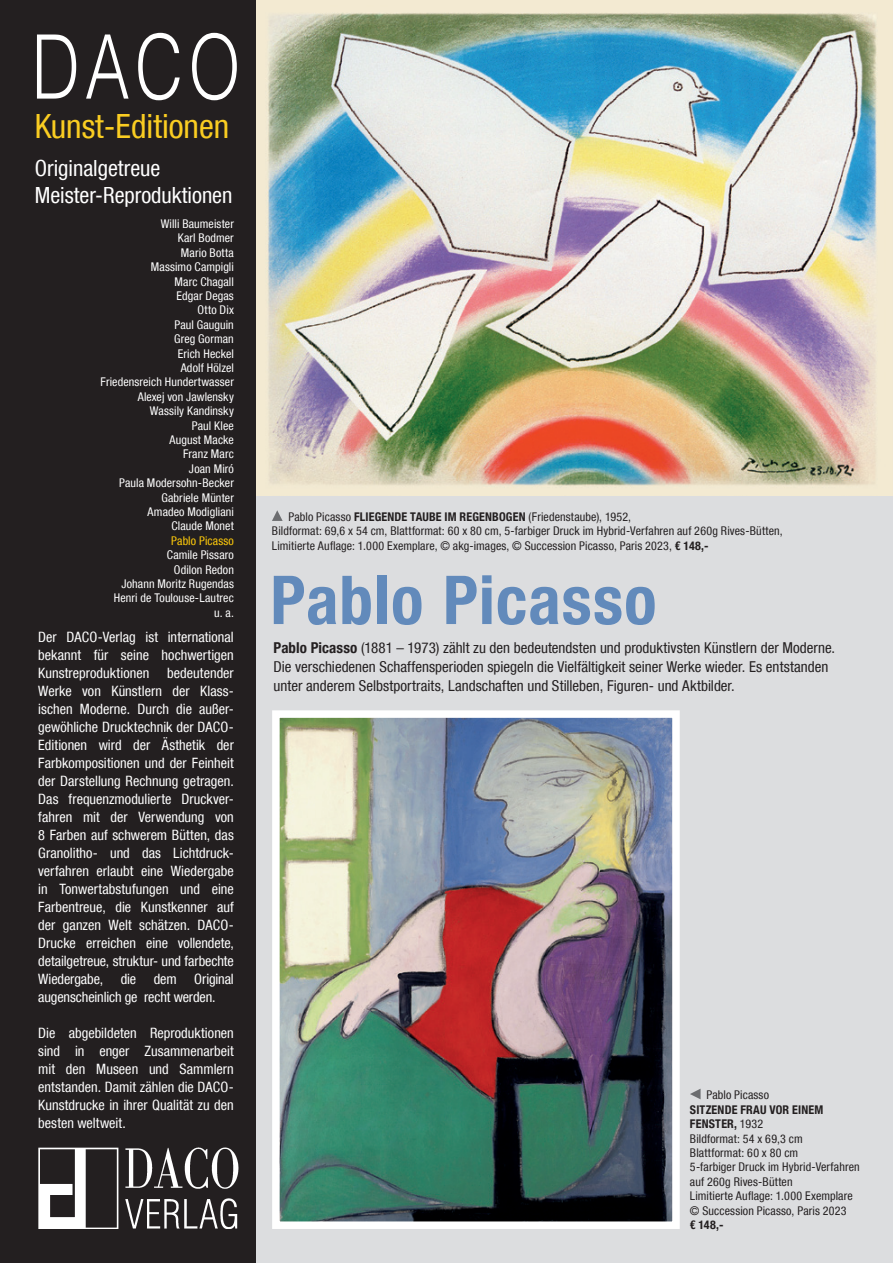
<style>
.page{position:relative;width:893px;height:1263px;background:#fff}
.page>*{position:absolute;margin:0;border:0;box-sizing:border-box;transform-origin:0 0}
.t1{font:300 88.95px "Helvetica";color:#fff;scale:.75 1}
.t2{font:700 condensed 67.5px "Helvetica Neue LT Com";letter-spacing:.015em;color:#628abb}
.t3{font:condensed 33.45px "Helvetica Neue LT Com";color:#facd22}
.t4{font:condensed 22.2px/26.7px "Helvetica Neue LT Com";color:#fff}
.t5{font:condensed 15px/18.8px "Helvetica Neue LT Com";color:#231f20}
.t6{font:condensed 14.25px/18px "Helvetica Neue LT Com";color:#fff;text-align:justify}
.t7{font:condensed 12px/14.4px "Helvetica Neue LT Com";letter-spacing:.01em;color:#231f20}
.t8{font:condensed 12px/14.4px "Helvetica Neue LT Com";letter-spacing:.01em;color:#fff;text-align:right}
.t9{font:condensed 12px "Helvetica Neue LT Com";letter-spacing:.015em;color:#feca0a}
.t10{font:700 condensed 12px "Helvetica Neue LT Com";color:#231f20}
.s1{font-weight:700}
</style>
<div class="page">
<div style="left:256px;top:0;width:637px;height:1263px;background:#dcdddf"></div>
<img style="left:255px;top:0;width:638px;height:496px">
<div style="left:0;top:0;width:255px;height:1263px;background:#231f20"></div>
<img style="left:38px;top:1147px;width:200px;height:82px">
<svg style="left:690px;top:1089px;width:11px;height:10px"></svg>
<svg style="left:272px;top:510px;width:11px;height:11px"></svg>
<img style="left:272px;top:710px;width:408px;height:519px">
<h1 class="t1" style="left:32px;top:-9px;width:280px">DACO</h1>
<h3 class="t3" style="left:35px;top:107px;width:196px">Kunst-Editionen</h3>
<h3 class="t4" style="left:35px;top:155px;width:199px">Originalgetreue<br>Meister-Reproduktionen</h3>
<p class="t8" style="left:101px;top:216px;width:135px">Willi Baumeister<br>Karl Bodmer<br>Mario Botta<br>Massimo Campigli<br>Marc Chagall<br>Edgar Degas<br>Otto Dix<br>Paul Gauguin<br>Greg Gorman<br>Erich Heckel<br>Adolf Hölzel<br>Friedensreich Hundertwasser<br>Alexej von Jawlensky<br>Wassily Kandinsky<br>Paul Klee<br>August Macke<br>Franz Marc<br>Joan Miró<br>Paula Modersohn-Becker<br>Gabriele Münter<br>Amadeo Modigliani<br>Claude Monet</p>
<p class="t9" style="left:171px;top:533px;width:64px">Pablo Picasso</p>
<p class="t8" style="left:114px;top:548px;width:122px">Camile Pissaro<br>Odilon Redon<br>Johann Moritz Rugendas<br>Henri de Toulouse-Lautrec u. a.</p>
<p class="t6" style="left:38px;top:627px;width:197px">Der DACO-Verlag ist international bekannt für seine hochwertigen Kunstreproduktionen</p>
<p class="t6" style="left:38px;top:663px;width:201px;text-align:left;text-indent:129px">bedeutender<br>Werke von Künstlern der Klass&shy;ischen Moderne. Durch die außer&shy;ge-wöhliche Drucktechnik der DACO--<br>Editionen wird der Ästhetik der<br>Farbkompositionen und der Feinheit der Darstellung Rechnung getragen.<br>Das frequenzmodulierte Druckver--- fahren mit der Verwendung von<br>8 Farben auf schwerem Bütten, das<br>Granolitho- und das Lichtdruck&shy;verfahren erlaubt eine Wiedergabe in Tonwertabstufungen und eine<br>Farbentreue, die Kunstkenner auf der ganzen Welt schätzen. DACO-<br>Drucke erreichen eine vollendete, detailgetreue, struktur- und farbechte<br>Wiedergabe, die dem Original augenscheinlich ge recht werden.</p>
<p class="t6" style="left:38px;top:1023px;width:197px">Die abgebildeten Reproduktionen sind in enger Zusammenarbeit mit den Museen und Sammlern entstanden. Damit zählen die DACO-Kunstdrucke in ihrer Qualität zu den besten weltweit.</p>
<p class="t7" style="left:272px;top:509px;width:512px;text-indent:16px">Pablo Picasso <span class="s1">FLIEGENDE TAUBE IM REGENBOGEN</span> (Friedenstaube), 1952,<br>Bildformat: 69,6 x 54 cm, Blattformat: 60 x 80 cm, 5-farbiger Druck im Hybrid-Verfahren auf 260g Rives-Bütten,<br>Limitierte Auflage: 1.000 Exemplare, © akg-images, © Succession Picasso, Paris 2023, <span class="s1">€ 148,-</span></p>
<h2 class="t2" style="left:270px;top:560px;width:388px">Pablo Picasso</h2>
<p class="t5" style="left:274px;top:638px;width:563px"><span class="s1">Pablo Picasso</span> (1881 – 1973) zählt zu den bedeutendsten und produktivsten Künstlern der Moderne.<br>Die verschiedenen Schaffensperioden spiegeln die Vielfältigkeit seiner Werke wieder. Es entstanden unter anderem Selbstportraits, Landschaften und Stilleben, Figuren- und Aktbilder.</p>
<p class="t7" style="left:706px;top:1088px;width:64px">Pablo Picasso</p>
<p class="t7" style="left:690px;top:1102px;width:171px"><span class="s1">SITZENDE FRAU VOR EINEM<br>FENSTER,</span> 1932<br>Bildformat: 54 x 69,3 cm<br>Blattformat: 60 x 80 cm<br>5-farbiger Druck im Hybrid-Verfahren auf 260g Rives-Bütten<br>Limitierte Auflage: 1.000 Exemplare © Succession Picasso, Paris 2023</p>
<p class="t10" style="left:690px;top:1217px;width:35px">€ 148,-</p>
</div>
